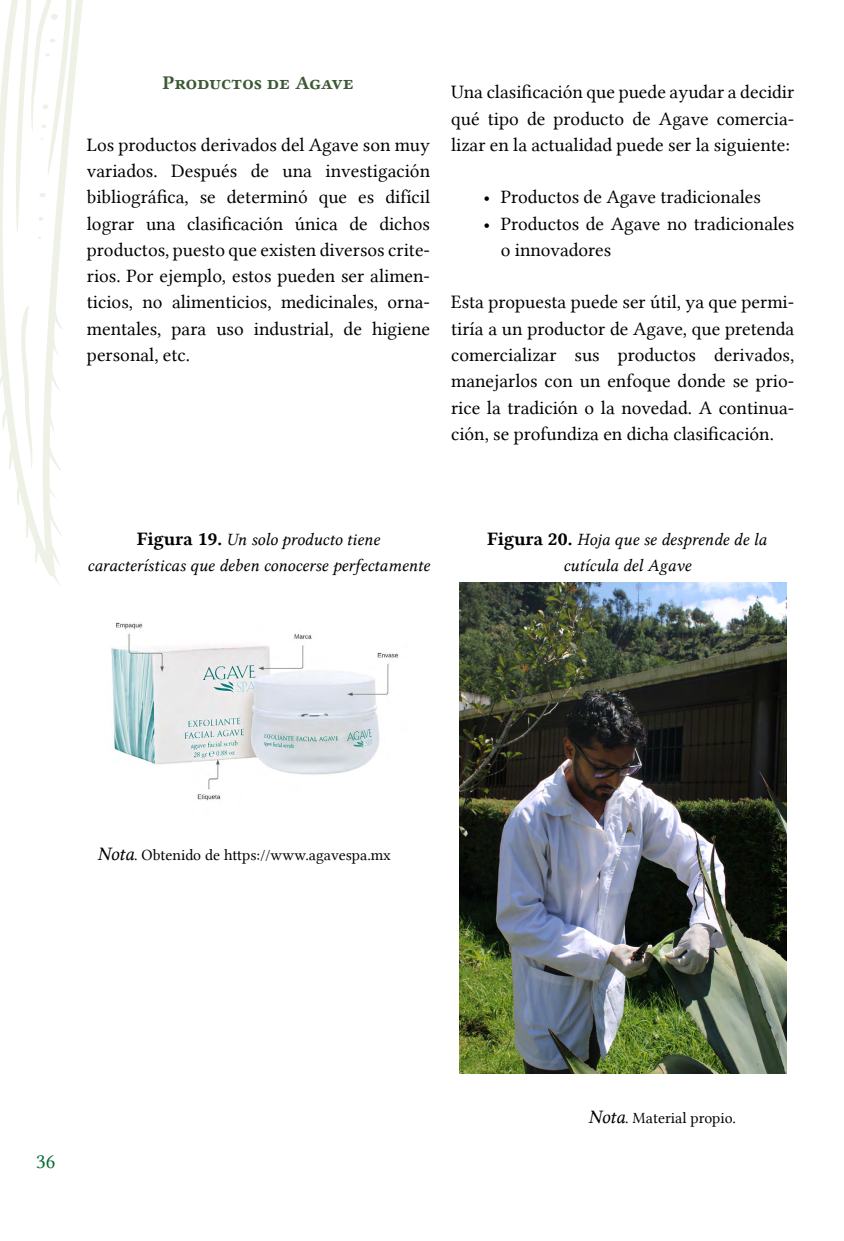
<style>
.page{position:relative;width:844px;height:1241px;background:#fff}
.page>*{position:absolute;margin:0;border:0;box-sizing:border-box;transform-origin:0 0}
.t1{font:21px "Lin Libertine";color:#006d31}
.t2{font:19.25px/26.2px "Lin Libertine";color:#000;text-align:justify}
.t3{font:19.25px "Lin Libertine B";letter-spacing:.02em;color:#3c5935}
.t4{font:17.5px/26.2px "Lin Libertine I";color:#000;text-align:center}
.t5{font:15.75px "Lin Libertine";color:#000}
.s1{font-family:"Lin Libertine B";font-size:19.25px}
.s2{font-family:"Lin Libertine I";font-size:19.25px}
</style>
<div class="page">
<svg style="left:0;top:0;width:83px;height:479px"></svg>
<svg style="left:21px;top:306px;width:12px;height:161px"></svg>
<svg style="left:45px;top:442px;width:17px;height:29px"></svg>
<svg style="left:46px;top:410px;width:10px;height:23px"></svg>
<svg style="left:49px;top:369px;width:11px;height:22px"></svg>
<svg style="left:50px;top:336px;width:9px;height:20px"></svg>
<svg style="left:52px;top:307px;width:11px;height:22px"></svg>
<svg style="left:17px;top:479px;width:45px;height:106px"></svg>
<svg style="left:7px;top:444px;width:8px;height:25px"></svg>
<svg style="left:2px;top:407px;width:7px;height:22px"></svg>
<svg style="left:0;top:374px;width:4px;height:18px"></svg>
<svg style="left:0;top:333px;width:4px;height:15px"></svg>
<svg style="left:0;top:291px;width:2px;height:19px"></svg>
<svg style="left:0;top:265px;width:2px;height:15px"></svg>
<svg style="left:0;top:240px;width:2px;height:18px"></svg>
<svg style="left:14px;top:0;width:63px;height:239px"></svg>
<img style="left:111px;top:622px;width:288px;height:179px">
<img style="left:459px;top:582px;width:327px;height:491px">
<p class="t3" style="left:162px;top:70px;width:193px">Productos de Agave</p>
<p class="t2" style="left:87px;top:131px;width:344px">Los productos derivados del Agave son muy variados. Después de una investigación bibliográfica, se determinó que es difícil lograr una clasificación única de dichos productos, puesto que existen diversos crite&shy;rios. Por ejemplo, estos pueden ser alimen&shy;ticios, no alimenticios, medicinales, orna&shy;mentales, para uso industrial, de higiene personal, etc.</p>
<p class="t2" style="left:451px;top:79px;width:344px">Una clasificación que puede ayudar a decidir qué tipo de producto de Agave comercia&shy;lizar en la actualidad puede ser la siguiente:</p>
<p class="t2" style="left:483px;top:184px;width:279px">• Productos de Agave tradicionales</p>
<p class="t2" style="left:500px;top:210px;width:295px;text-indent:-17px">• Productos de Agave no tradicionales o innovadores</p>
<p class="t2" style="left:451px;top:289px;width:344px">Esta propuesta puede ser útil, ya que permi&shy;tiría a un productor de Agave, que pretenda comercializar sus productos derivados, manejarlos con un enfoque donde se prio&shy;rice la tradición o la novedad. A continua&shy;ción, se profundiza en dicha clasificación.</p>
<p class="t4" style="left:87px;top:526px;width:344px"><span class="s1">Figura 19.</span> Un solo producto tiene características que deben conocerse perfectamente</p>
<p class="t4" style="left:487px;top:526px;width:281px"><span class="s1">Figura 20.</span> Hoja que se desprende de la cutícula del Agave</p>
<p class="t5" style="left:97px;top:845px;width:295px"><span class="s2">Nota</span>. Obtenido de https://www.agavespa.mx</p>
<p class="t1" style="left:36px;top:1148px;width:21px">36</p>
<p class="t5" style="left:588px;top:1108px;width:149px"><span class="s2">Nota</span>. Material propio.</p>
</div>
